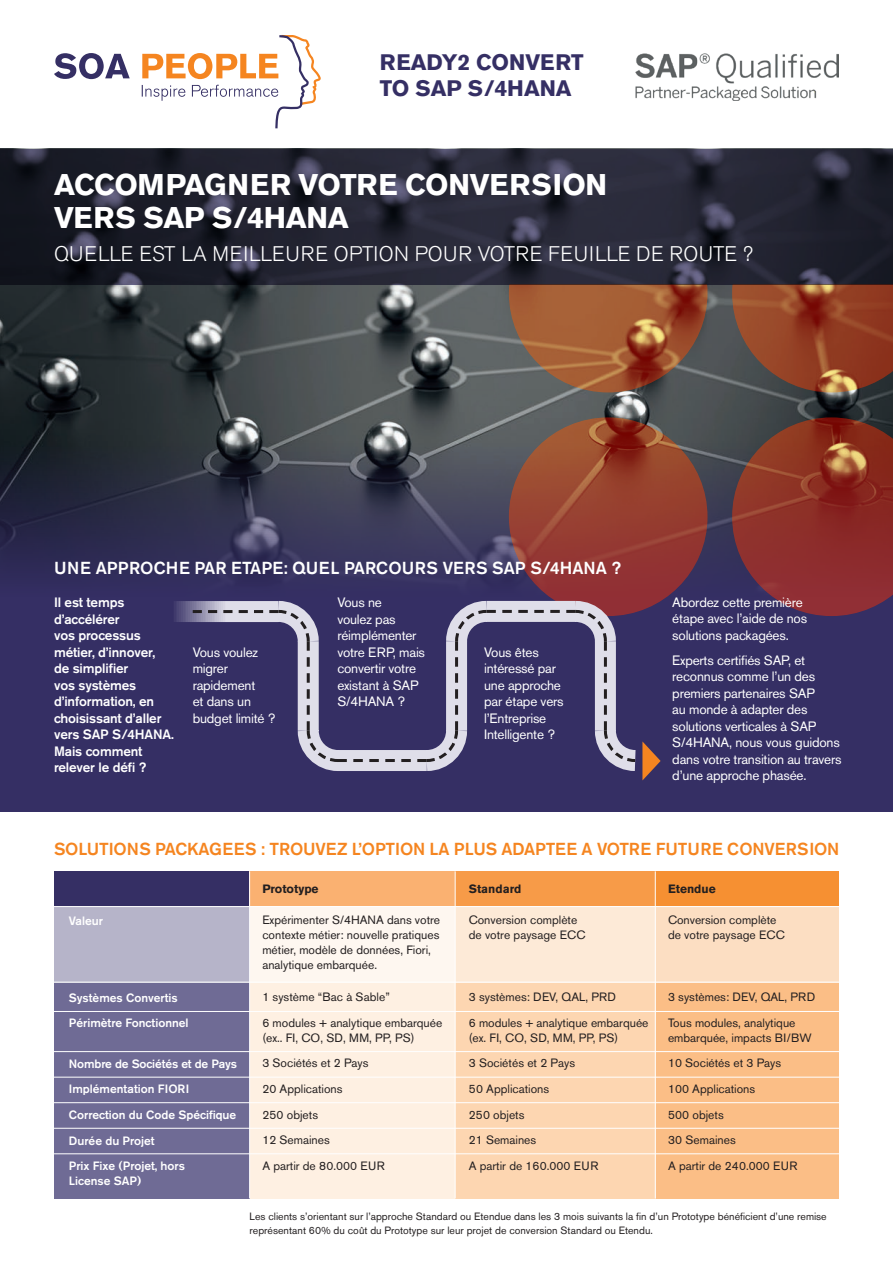
<style>
.page{position:relative;width:893px;height:1263px;background:#fff}
.page>*{position:absolute;margin:0;border:0;box-sizing:border-box;transform-origin:0 0}
.t1{font:700 29.7px/33px "Akzidenz Grotesk BE";letter-spacing:-.01em;color:#fff}
.t2{font:700 22.2px/26.7px "Akzidenz Grotesk BE";color:#352f64}
.t3{font:300 21px "Akzidenz Grotesk BE";letter-spacing:.02em;color:#fff}
.t4{font:500 17.25px "Akzidenz Grotesk BE";letter-spacing:-.01em;color:#f58520}
.t5{font:500 17.25px "Akzidenz Grotesk BE";color:#fff}
.t6{font:13.5px/16.5px "Akzidenz Grotesk BE";letter-spacing:-.015em;color:#fff}
.t7{font:500 13.5px/16.5px "Akzidenz Grotesk BE";letter-spacing:-.01em;color:#fff}
.t8{font:12px/25.7px "Akzidenz Grotesk BE";color:#231f20}
.t9{font:500 12px/25.7px "Akzidenz Grotesk BE";color:#fff}
.t10{font:700 12px "Akzidenz Grotesk BE";color:#231f20}
.t11{font:10.5px/13.5px "Akzidenz Grotesk BE";color:#231f20}
</style>
<div class="page">
<div style="left:0;top:162px;width:893px;height:650px;background:#352f64"></div>
<img style="left:0;top:149px;width:893px;height:459px">
<svg style="left:509px;top:285px;width:198px;height:107px;background:#945a3b"></svg>
<svg style="left:509px;top:417px;width:198px;height:199px;background:#963f30"></svg>
<svg style="left:732px;top:285px;width:161px;height:107px;background:#8a452c"></svg>
<svg style="left:732px;top:417px;width:161px;height:199px;background:#80322f"></svg>
<div style="left:655px;top:872px;width:184px;height:326px;background:#fbbe86"></div>
<div style="left:455px;top:872px;width:200px;height:326px;background:#fdd6b1"></div>
<div style="left:250px;top:872px;width:205px;height:326px;background:#fef0e2"></div>
<div style="left:54px;top:907px;width:196px;height:291px;background:#6f6b95"></div>
<div style="left:54px;top:871px;width:196px;height:36px;background:#352f64"></div>
<svg style="left:54px;top:907px;width:785px;height:75px"></svg>
<div style="left:250px;top:871px;width:205px;height:35px;background:#fab171"></div>
<div style="left:455px;top:871px;width:200px;height:35px;background:#f79b48"></div>
<div style="left:655px;top:871px;width:184px;height:35px;background:#f69032"></div>
<hr style="left:0;top:906px;width:839px;height:1px;background:#fff">
<hr style="left:0;top:982px;width:839px;height:1px;background:#fff">
<hr style="left:249px;top:871px;width:1px;height:327px;background:#fff">
<hr style="left:455px;top:871px;width:1px;height:327px;background:#fff">
<hr style="left:655px;top:871px;width:1px;height:327px;background:#fff">
<hr style="left:0;top:1011px;width:839px;height:1px;background:#fff">
<hr style="left:0;top:1051px;width:839px;height:1px;background:#fff">
<hr style="left:54px;top:1077px;width:785px;height:1px;background:#fff">
<hr style="left:54px;top:1102px;width:785px;height:1px;background:#fff">
<hr style="left:54px;top:1128px;width:785px;height:1px;background:#fff">
<hr style="left:54px;top:1153px;width:785px;height:1px;background:#fff">
<svg style="left:54px;top:53px;width:76px;height:26px"></svg>
<svg style="left:142px;top:35px;width:179px;height:93px"></svg>
<img style="left:636px;top:53px;width:203px;height:48px">
<svg style="left:0;top:150px;width:893px;height:135px;background:#242533"></svg>
<svg style="left:172px;top:599px;width:465px;height:23px"></svg>
<svg style="left:193px;top:608px;width:468px;height:172px"></svg>
<h2 class="t2" style="left:380px;top:49px;width:205px">READY2 CONVERT<br>TO SAP S/4HANA</h2>
<h1 class="t1" style="left:54px;top:168px;width:555px">ACCOMPAGNER VOTRE CONVERSION<br>VERS SAP S/4HANA</h1>
<h3 class="t3" style="left:54px;top:241px;width:700px">QUELLE EST LA MEILLEURE OPTION POUR VOTRE FEUILLE DE ROUTE ?</h3>
<h3 class="t5" style="left:54px;top:557px;width:569px">UNE APPROCHE PAR ETAPE: QUEL PARCOURS VERS SAP S/4HANA ?</h3>
<p class="t7" style="left:54px;top:594px;width:121px">Il est temps d’accélérer<br>vos processus métier, d’innover,<br>de simplifier<br>vos systèmes d’information, en choisissant d’aller vers SAP S/4HANA.<br>Mais comment relever le défi ?</p>
<p class="t6" style="left:193px;top:644px;width:84px">Vous voulez migrer rapidement<br>et dans un budget limité ?</p>
<p class="t6" style="left:337px;top:594px;width:89px">Vous ne<br>voulez pas réimplémenter votre ERP, mais convertir votre existant à SAP<br>S/4HANA ?</p>
<p class="t6" style="left:484px;top:643px;width:81px">Vous êtes intéressé par une approche par étape vers l’Entreprise<br>Intelligente ?</p>
<p class="t6" style="left:672px;top:594px;width:136px">Abordez cette première étape avec l’aide de nos solutions packagées.</p>
<p class="t6" style="left:672px;top:652px;width:171px">Experts certifiés SAP, et reconnus comme l’un des premiers partenaires SAP<br>au monde à adapter des solutions verticales à SAP<br>S/4HANA, nous vous guidons dans votre transition au travers d’une approche phasée.</p>
<h3 class="t4" style="left:54px;top:838px;width:787px">SOLUTIONS PACKAGEES : TROUVEZ L’OPTION LA PLUS ADAPTEE A VOTRE FUTURE CONVERSION</h3>
<p class="t9" style="left:69px;top:907px;width:36px">Valeur</p>
<p class="t9" style="left:69px;top:984px;width:121px">Systèmes Convertis<br>Périmètre Fonctionnel</p>
<p class="t9" style="left:69px;top:1051px;width:170px">Nombre de Sociétés et de Pays<br>Implémentation FIORI<br>Correction du Code Spécifique<br>Durée du Projet<br>Prix Fixe (Projet, hors</p>
<p class="t9" style="left:69px;top:1168px;width:74px">License SAP)</p>
<p class="t10" style="left:262px;top:881px;width:58px">Prototype</p>
<p class="t10" style="left:469px;top:881px;width:54px">Standard</p>
<p class="t10" style="left:668px;top:881px;width:49px">Etendue</p>
<p class="t8" style="left:262px;top:912px;width:179px;line-height:15px">Expérimenter S/4HANA dans votre contexte métier: nouvelle pratiques métier, modèle de données, Fiori, analytique embarquée.</p>
<p class="t8" style="left:469px;top:912px;width:118px;line-height:15px">Conversion complète de votre paysage ECC</p>
<p class="t8" style="left:668px;top:912px;width:118px;line-height:15px">Conversion complète de votre paysage ECC</p>
<p class="t8" style="left:262px;top:984px;width:182px">1 système “Bac à Sable”<br>6 modules + analytique embarquée</p>
<p class="t8" style="left:262px;top:1025px;width:154px">(ex.. FI, CO, SD, MM, PP, PS)<br>3 Sociétés et 2 Pays<br>20 Applications<br>250 objets<br>12 Semaines<br>A partir de 80.000 EUR</p>
<p class="t8" style="left:469px;top:984px;width:181px">3 systèmes: DEV, QAL, PRD<br>6 modules + analytique embarquée</p>
<p class="t8" style="left:469px;top:1025px;width:151px">(ex. FI, CO, SD, MM, PP, PS)<br>3 Sociétés et 2 Pays<br>50 Applications<br>250 objets<br>21 Semaines<br>A partir de 160.000 EUR</p>
<p class="t8" style="left:668px;top:984px;width:149px">3 systèmes: DEV, QAL, PRD<br>Tous modules, analytique</p>
<p class="t8" style="left:668px;top:1025px;width:145px">embarquée, impacts BI/BW<br>10 Sociétés et 3 Pays<br>100 Applications<br>500 objets<br>30 Semaines<br>A partir de 240.000 EUR</p>
<p class="t11" style="left:250px;top:1210px;width:579px">Les clients s’orientant sur l’approche Standard ou Etendue dans les 3 mois suivants la fin d’un Prototype bénéficient d’une remise représentant 60% du coût du Prototype sur leur projet de conversion Standard ou Etendu.</p>
</div>
